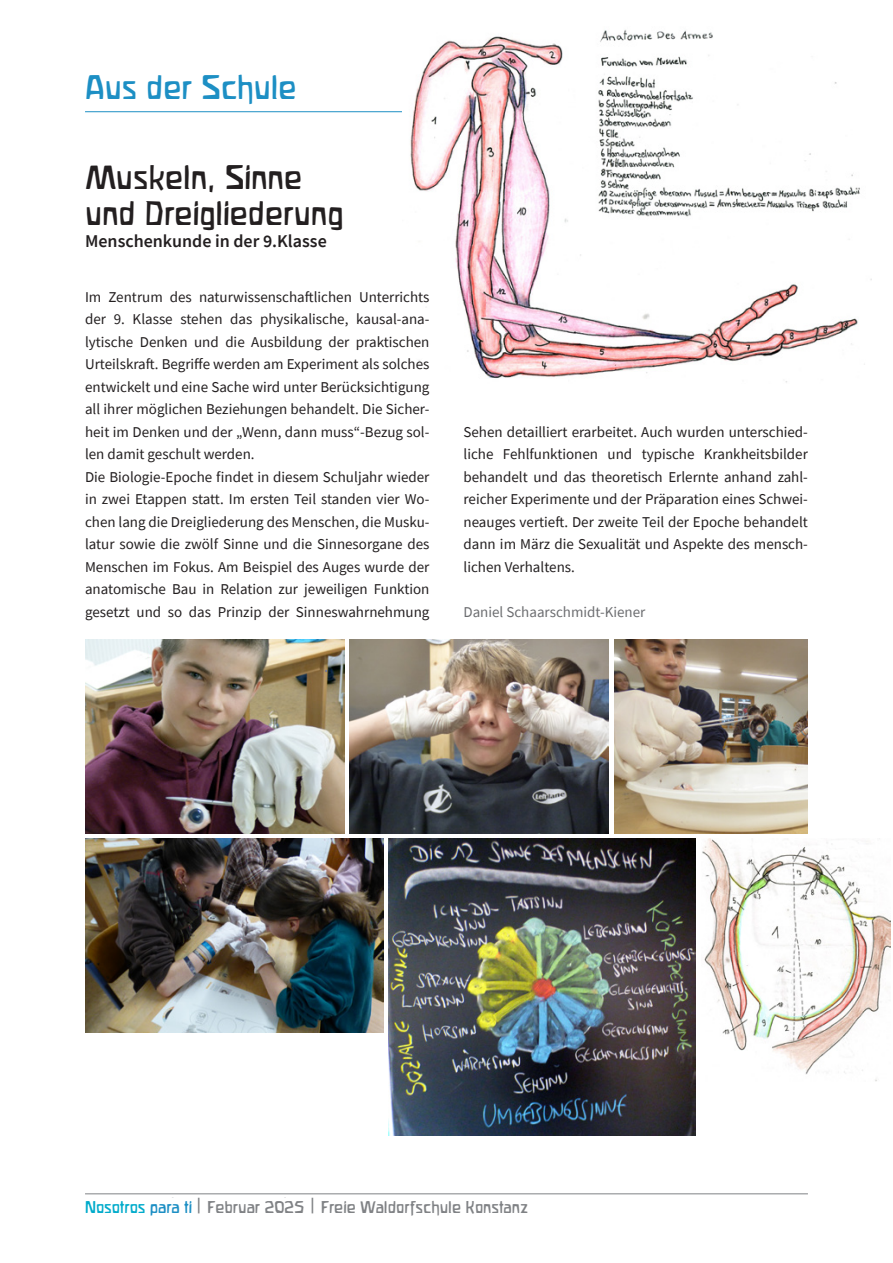
<style>
.page{position:relative;width:893px;height:1263px;background:#fff}
.page>*{position:absolute;margin:0;border:0;box-sizing:border-box;transform-origin:0 0}
.Titel{font:30px/36px "Waldorfschrift";color:#231f20}
.t1{font:30px "Waldorfschrift";color:#1d8fc4}
.Titel-2{font:600 18px "Source Sans Pro";color:#231f20}
.Fliesstext{font:15px/22.5px "Source Sans Pro";color:#231f20;text-align:justify}
.t2{font:15px "Waldorfschrift";color:#808285}
.Bildlegende{font:15px "Source Sans Pro";color:#6c6d70}
.s1{color:#00abcb}
.s2{color:#1d8fc4}
.s3{font-family:"Plume";font-size:21px}
</style>
<div class="page">
<hr style="left:85px;top:1193px;width:723px;height:1px;background:#808285">
<hr style="left:85px;top:111px;width:723px;height:1px;background:#1d8fc4">
<img style="left:402px;top:29px;width:469px;height:354px">
<img style="left:388px;top:838px;width:308px;height:297px">
<img style="left:85px;top:838px;width:298px;height:195px">
<img style="left:614px;top:639px;width:194px;height:194px">
<img style="left:350px;top:639px;width:259px;height:194px">
<img style="left:85px;top:639px;width:259px;height:194px">
<img style="left:702px;top:838px;width:188px;height:243px">
<h1 class="t1" style="left:85px;top:70px;width:213px">Aus der Schule</h1>
<p class="Titel" style="left:85px;top:159px;width:260px">Muskeln, Sinne und Dreigliederung</p>
<p class="Titel-2" style="left:85px;top:229px;width:243px">Menschenkunde in der 9.Klasse</p>
<p class="Fliesstext" style="left:85px;top:285px;width:346px">Im Zentrum des naturwissenschaftlichen Unterrichts der 9. Klasse stehen das physikalische, kausal-ana&shy;lytische Denken und die Ausbildung der praktischen Urteilskraft. Begriffe werden am Experiment als solches entwickelt und eine Sache wird unter Berücksichtigung all ihrer möglichen Beziehungen behandelt. Die Sicher&shy;heit im Denken und der „Wenn, dann muss“-Bezug sol&shy;len damit geschult werden.</p>
<p class="Fliesstext" style="left:85px;top:465px;width:346px">Die Biologie-Epoche findet in diesem Schuljahr wieder in zwei Etappen statt. Im ersten Teil standen vier Wo&shy;chen lang die Dreigliederung des Menschen, die Musku&shy;latur sowie die zwölf Sinne und die Sinnesorgane des Menschen im Fokus. Am Beispiel des Auges wurde der anatomische Bau in Relation zur jeweiligen Funktion gesetzt und so das Prinzip der Sinneswahrnehmung</p>
<p class="Fliesstext" style="left:463px;top:420px;width:346px">Sehen detailliert erarbeitet. Auch wurden unterschied&shy;liche Fehlfunktionen und typische Krankheitsbilder behandelt und das theoretisch Erlernte anhand zahl&shy;reicher Experimente und der Präparation eines Schwei&shy;neauges vertieft. Der zweite Teil der Epoche behandelt dann im März die Sexualität und Aspekte des mensch&shy;lichen Verhaltens.</p>
<p class="Bildlegende" style="left:463px;top:602px;width:183px">Daniel Schaarschmidt-Kiener</p>
<p class="t2" style="left:85px;top:1198px;width:445px"><span class="s1">Nosotros</span> <span class="s2">para ti</span> <span class="s3">|</span> Februar 2025 <span class="s3">|</span> Freie Waldorfschule Konstanz</p>
<p class="t2" style="left:96px;top:1198px;width:406px">OSOTROS <span class="s3">|</span> Februar 2025 <span class="s3">|</span> Freie Waldorfschule Konsta z</p>
</div>
